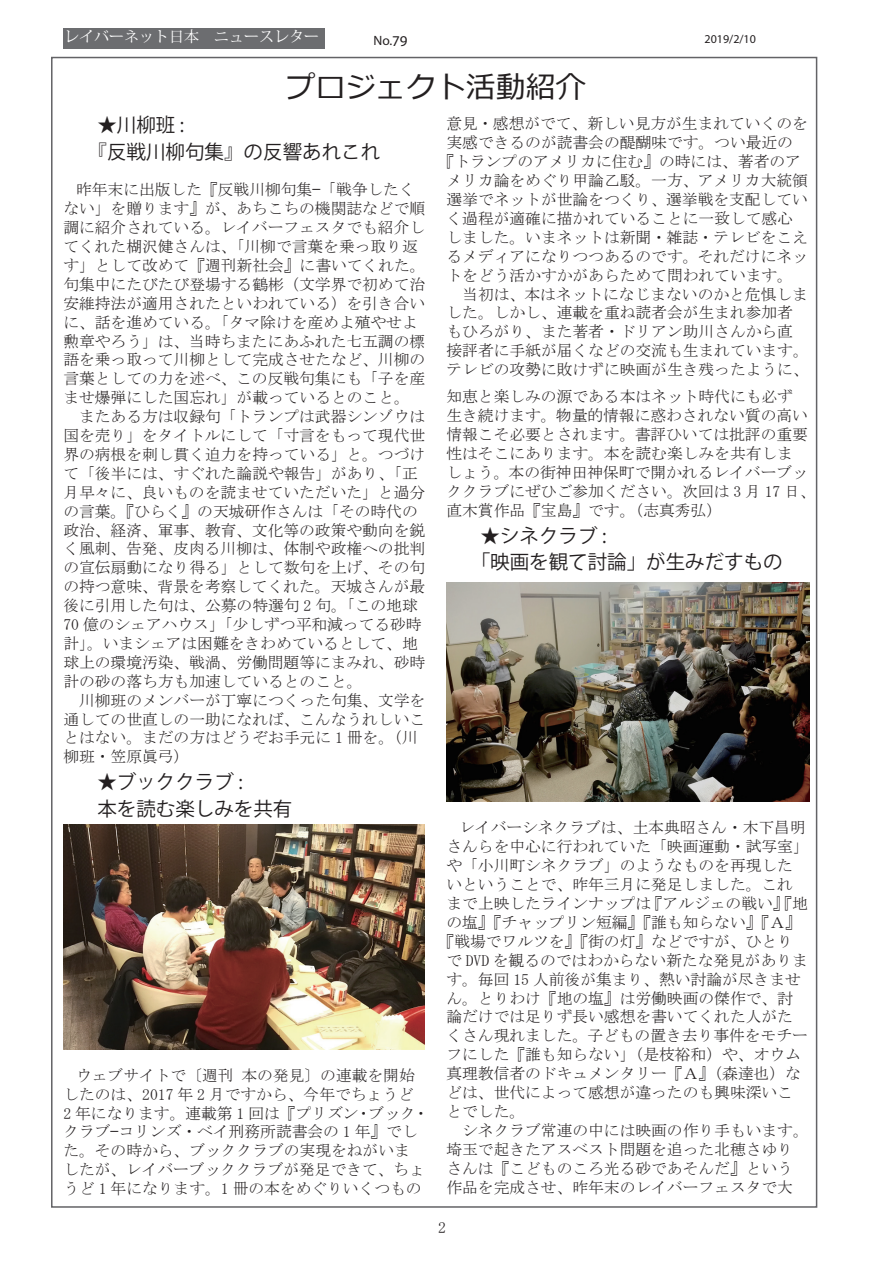
<style>
.page{position:relative;width:893px;height:1263px;background:#fff}
.page>*{position:absolute;margin:0;border:0;box-sizing:border-box;transform-origin:0 0}
.t1{font:30px "Meiryo";color:#231f20}
.t2{font:19.5px/26.5px "Koz Go Pr 6 N";color:#231f20}
.t3{font:15.75px/18.9px "MS Mincho";color:#231f20}
.t4{font:15px "Koz Min Pro";color:#fff}
.t5{font:13.5px "Myriad Pro";color:#231f20}
.t6{font:12px "Myriad Pro";color:#231f20}
.s1{font-size:15px}
</style>
<div class="page">
<div style="left:63px;top:28px;width:261px;height:20px;background:#6c6d70"></div>
<img style="left:63px;top:825px;width:362px;height:224px">
<img style="left:446px;top:583px;width:363px;height:219px">
<p class="t4" style="left:64px;top:25px;width:257px">レイバーネット日本　ニュースレター</p>
<p class="t5" style="left:374px;top:32px;width:36px">No.<span class="s1">79</span></p>
<p class="t6" style="left:705px;top:32px;width:53px">2019/2/10</p>
<h1 class="t1" style="left:286px;top:66px;width:301px">プロジェクト活動紹介</h1>
<p class="t2" style="left:88px;top:112px;width:294px;text-indent:10px">★川柳班 :<br>『反戦川柳句集』の反響あれこれ</p>
<p class="t3" style="left:63px;top:180px;width:364px;text-indent:13px">昨年末に出版した『反戦川柳句集—「戦争したくない」を贈ります』が、あちこちの機関誌などで順調に紹介されている。レイバーフェスタでも紹介してくれた楜沢健さんは、「川柳で言葉を乗っ取り返す」として改めて『週刊新社会』に書いてくれた。句集中にたびたび登場する鶴彬（文学界で初めて治安維持法が適用されたといわれている）を引き合いに、話を進めている。「タマ除けを産めよ殖やせよ勲章やろう」は、当時ちまたにあふれた七五調の標語を乗っ取って川柳として完成させたなど、川柳の言葉としての力を述べ、この反戦句集にも「子を産ませ爆弾にした国忘れ」が載っているとのこと。　またある方は収録句「トランプは武器シンゾウは国を売り」をタイトルにして「寸言をもって現代世界の病根を刺し貫く迫力を持っている」と。つづけて「後半には、すぐれた論説や報告」があり、「正月早々に、良いものを読ませていただいた」と過分の言葉。『ひらく』の天城研作さんは「その時代の政治、経済、軍事、教育、文化等の政策や動向を鋭く風刺、告発、皮肉る川柳は、体制や政権への批判の宣伝扇動になり得る」として数句を上げ、その句の持つ意味、背景を考察してくれた。天城さんが最後に引用した句は、公募の特選句 2 句。「この地球<br>70 億のシェアハウス」「少しずつ平和減ってる砂時計」。いまシェアは困難をきわめているとして、地球上の環境汚染、戦渦、労働問題等にまみれ、砂時計の砂の落ち方も加速しているとのこと。<br>　川柳班のメンバーが丁寧につくった句集、文学を通しての世直しの一助になれば、こんなうれしいことはない。まだの方はどうぞお手元に 1 冊を。（川柳班・笠原眞弓）</p>
<p class="t2" style="left:97px;top:769px;width:196px">★ブッククラブ :<br>本を読む楽しみを共有</p>
<p class="t3" style="left:439px;top:114px;width:372px;text-align:center">意見・感想がでて、新しい見方が生まれていくのを実感できるのが読書会の醍醐味です。つい最近の<br>『トランプのアメリカに住む』の時には、著者のアメリカ論をめぐり甲論乙駁。一方、アメリカ大統領選挙でネットが世論をつくり、選挙戦を支配していく過程が適確に描かれていることに一致して感心<br>しました。いまネットは新聞・雑誌・テレビをこえるメディアになりつつあるのです。それだけにネットをどう活かすかがあらためて問われています。<br>　当初は、本はネットになじまないのかと危惧しました。しかし、連載を重ね読者会が生まれ参加者<br>もひろがり、また著者・ドリアン助川さんから直<br>接評者に手紙が届くなどの交流も生まれています。テレビの攻勢に敗けずに映画が生き残ったように、</p>
<p class="t3" style="left:446px;top:387px;width:371px">知恵と楽しみの源である本はネット時代にも必ず<br>生き続けます。物量的情報に惑わされない質の高い情報こそ必要とされます。書評ひいては批評の重要性はそこにあります。本を読む楽しみを共有しま<br>しょう。本の街神田神保町で開かれるレイバーブッククラブにぜひご参加ください。次回は 3 月 17 日、直木賞作品『宝島』です。（志真秀弘）</p>
<p class="t2" style="left:471px;top:522px;width:313px;text-indent:10px">★シネクラブ :<br>「映画を観て討論」が生みだすもの</p>
<p class="t3" style="left:63px;top:1065px;width:367px;text-indent:13px">ウェブサイトで〔週刊 本の発見〕の連載を開始したのは、2017 年 2 月ですから、今年でちょうど<br>2 年になります。連載第 1 回は『プリズン・ブック・クラブ—コリンズ・ベイ刑務所読書会の 1 年』でした。その時から、ブッククラブの実現をねがいましたが、レイバーブッククラブが発足できて、ちょうど 1 年になります。1 冊の本をめぐりいくつもの</p>
<p class="t3" style="left:459px;top:818px;width:348px">レイバーシネクラブは、土本典昭さん・木下昌明</p>
<p class="t3" style="left:446px;top:837px;width:364px">さんらを中心に行われていた「映画運動・試写室」</p>
<p class="t3" style="left:446px;top:856px;width:348px">や「小川町シネクラブ」のようなものを再現した</p>
<p class="t3" style="left:446px;top:875px;width:348px">いということで、昨年三月に発足しました。これ</p>
<p class="t3" style="left:446px;top:894px;width:363px">まで上映したラインナップは『アルジェの戦い』『地</p>
<p class="t3" style="left:446px;top:913px;width:356px">の塩』『チャップリン短編』『誰も知らない』『Ａ』</p>
<p class="t3" style="left:439px;top:932px;width:356px">『戦場でワルツを』『街の灯』などですが、ひとり</p>
<p class="t3" style="left:446px;top:950px;width:363px">で DVD を観るのではわからない新たな発見がありま</p>
<p class="t3" style="left:446px;top:969px;width:356px">す。毎回 15 人前後が集まり、熱い討論が尽きませ</p>
<p class="t3" style="left:446px;top:988px;width:348px">ん。とりわけ『地の塩』は労働映画の傑作で、討</p>
<p class="t3" style="left:446px;top:1007px;width:348px">論だけでは足りず長い感想を書いてくれた人がた</p>
<p class="t3" style="left:446px;top:1026px;width:363px">くさん現れました。子どもの置き去り事件をモチー</p>
<p class="t3" style="left:446px;top:1045px;width:356px">フにした『誰も知らない」（是枝裕和）や、オウム</p>
<p class="t3" style="left:446px;top:1064px;width:356px">真理教信者のドキュメンタリー『Ａ』（森達也）な</p>
<p class="t3" style="left:446px;top:1083px;width:348px">どは、世代によって感想が違ったのも興味深いこ</p>
<p class="t3" style="left:446px;top:1102px;width:80px">とでした。</p>
<p class="t3" style="left:446px;top:1121px;width:364px">　シネクラブ常連の中には映画の作り手もいます。</p>
<p class="t3" style="left:446px;top:1139px;width:348px">埼玉で起きたアスベスト問題を追った北穂さゆり</p>
<p class="t3" style="left:446px;top:1158px;width:348px">さんは『こどものころ光る砂であそんだ』という</p>
<p class="t3" style="left:446px;top:1177px;width:348px">作品を完成させ、昨年末のレイバーフェスタで大</p>
<p class="t3" style="left:438px;top:1218px;width:9px">2</p>
</div>
